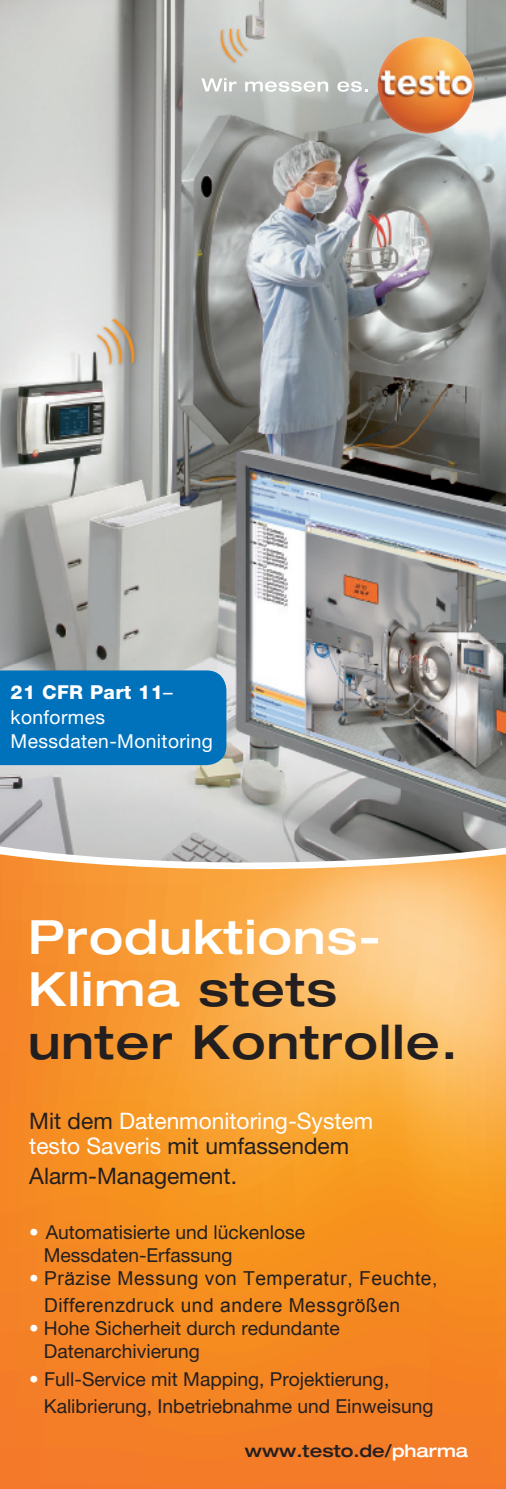
<style>
.page{position:relative;width:506px;height:1489px;background:#fff}
.page>*{position:absolute;margin:0;border:0;box-sizing:border-box;transform-origin:0 0}
.t1{font:500 expanded 47.25px/52.5px "Helvetica Neue LTW1 G";letter-spacing:.025em;color:#231f20}
.t2{font:22.75px/24.5px "Helvetica Neue LTW1 G";color:#fff}
.t3{font:22.75px "Helvetica Neue LTW1 G";color:#231f20}
.t4{font:19.25px/22.8px "Helvetica Neue LTW1 G";color:#231f20}
.t5{font:19.25px "Arial";letter-spacing:.025em;color:#231f20}
.t6{font:800 19.25px/24.5px "Helvetica Neue LTW1 G";letter-spacing:.02em;color:#fff}
.t7{font:19.25px "Helvetica Neue LTW1 G";letter-spacing:.02em;color:#fff}
.t8{font:500 expanded 17.5px "Helvetica Neue LT Com";color:#231f20}
.s1{font-weight:400}
.s2{color:#fff}
.s3{color:#231f20}
.s4{font-family:"Helvetica Neue LTW1 G";color:#fff}
</style>
<div class="page">
<img style="left:0;top:0;width:506px;height:839px">
<svg style="left:0;top:852px;width:506px;height:636px;background:#f69837"></svg>
<div style="left:0;top:670px;width:226px;height:95px;background:#0072bc"></div>
<img style="left:378px;top:37px;width:96px;height:97px;border-radius:47px">
<svg style="left:201px;top:78px;width:35px;height:13px"></svg>
<svg style="left:245px;top:81px;width:83px;height:11px"></svg>
<svg style="left:337px;top:81px;width:31px;height:11px"></svg>
<p class="t6" style="left:11px;top:680px;width:164px">21 CFR Part 11<span class="s1">– konformes</span></p>
<p class="t7" style="left:11px;top:729px;width:204px">Messdaten-Monitoring</p>
<p class="t1" style="left:28px;top:909px;width:431px"><span class="s2">Produktions-<br>Klima</span> stets unter Kontrolle.</p>
<p class="t2" style="left:29px;top:1108px;width:345px"><span class="s3">Mit dem</span> Datenmonitoring-System testo Saveris <span class="s3">mit umfassendem</span></p>
<p class="t3" style="left:29px;top:1161px;width:209px">Alarm-Management.</p>
<p class="t4" style="left:44px;top:1220px;width:263px;text-indent:-15px"><span class="s2">•</span> Automatisierte und lückenlose<br>Messdaten-Erfassung</p>
<p class="t5" style="left:29px;top:1265px;width:410px"><span class="s4">•</span> Präzise Messung von Temperatur, Feuchte,</p>
<p class="t5" style="left:44px;top:1292px;width:357px">Differenzdruck und andere Messgrößen</p>
<p class="t4" style="left:44px;top:1316px;width:297px;text-indent:-15px"><span class="s2">•</span> Hohe Sicherheit durch redundante<br>Datenarchivierung</p>
<p class="t4" style="left:29px;top:1367px;width:362px"><span class="s2">•</span> Full-Service mit Mapping, Projektierung,</p>
<p class="t4" style="left:44px;top:1394px;width:391px">Kalibrierung, Inbetriebnahme und Einweisung</p>
<p class="t8" style="left:245px;top:1439px;width:225px">www.testo.de/<span class="s2">pharma</span></p>
</div>
